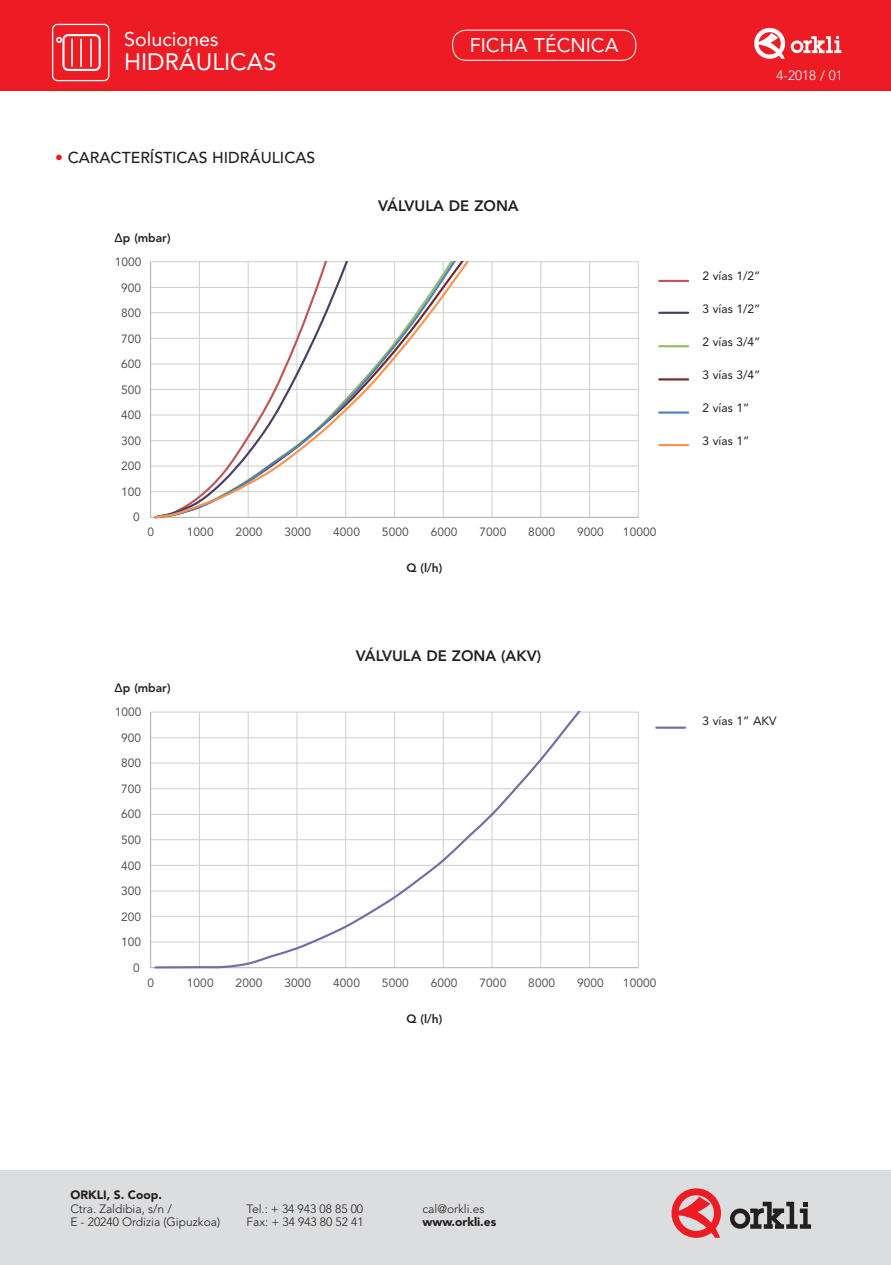
<style>
.page{position:relative;width:891px;height:1265px;background:#fff}
.page>*{position:absolute;margin:0;border:0;box-sizing:border-box;transform-origin:0 0}
.t1{font:23.55px "Avenir LT Std";color:#fff}
.t2{font:19.65px "Avenir LT Std";color:#fff}
.t3{font:500 15.75px "Avenir LT Std";color:#231f20}
.t4{font:800 15px "Avenir LT Std";color:#231f20}
.t5{font:300 13.5px "Avenir LT Std";color:#fff}
.t6{font:300 12px/13.5px "Avenir LT Std";color:#231f20}
.t7{font:12px "Avenir LT Std";color:#231f20}
.t8{font:800 12px "Avenir LT Std";color:#231f20}
.t9{font:900 12px "Avenir LT Std";color:#231f20}
.t10{font:11.85px "Avenir";letter-spacing:.01em;color:#505455}
.s1{color:#ed1c24}
</style>
<div class="page">
<hr style="left:151px;top:941px;width:487px;height:1px;background:#d0d2d1">
<hr style="left:151px;top:915px;width:487px;height:1px;background:#d0d2d1">
<hr style="left:151px;top:890px;width:487px;height:1px;background:#d0d2d1">
<hr style="left:151px;top:864px;width:487px;height:1px;background:#d0d2d1">
<hr style="left:151px;top:839px;width:487px;height:1px;background:#d0d2d1">
<hr style="left:151px;top:813px;width:487px;height:1px;background:#d0d2d1">
<hr style="left:151px;top:788px;width:487px;height:1px;background:#d0d2d1">
<hr style="left:151px;top:762px;width:487px;height:1px;background:#d0d2d1">
<hr style="left:151px;top:737px;width:487px;height:1px;background:#d0d2d1">
<hr style="left:151px;top:711px;width:487px;height:1px;background:#d0d2d1">
<hr style="left:638px;top:712px;width:1px;height:255px;background:#d0d2d1">
<hr style="left:150px;top:712px;width:1px;height:255px;background:#b3b5b5">
<hr style="left:151px;top:966px;width:487px;height:2px;background:#b3b5b5">
<svg style="left:153px;top:711px;width:440px;height:257px"></svg>
<hr style="left:656px;top:726px;width:29px;height:2px;background:#7b68a5">
<div style="left:0;top:0;width:891px;height:90px;background:#ed1c24"></div>
<div style="left:0;top:1170px;width:891px;height:94px;background:#dcddde"></div>
<svg style="left:754px;top:28px;width:31px;height:31px"></svg>
<svg style="left:791px;top:36px;width:50px;height:17px"></svg>
<svg style="left:671px;top:1188px;width:50px;height:49px"></svg>
<svg style="left:730px;top:1201px;width:81px;height:27px"></svg>
<svg style="left:52px;top:24px;width:57px;height:57px"></svg>
<div style="left:452px;top:30px;width:184px;height:30px;border:1px solid #fff;border-radius:14px"></div>
<hr style="left:151px;top:491px;width:487px;height:1px;background:#d0d2d1">
<hr style="left:151px;top:465px;width:487px;height:1px;background:#d0d2d1">
<hr style="left:151px;top:440px;width:487px;height:1px;background:#d0d2d1">
<hr style="left:151px;top:414px;width:487px;height:1px;background:#d0d2d1">
<hr style="left:151px;top:389px;width:487px;height:1px;background:#d0d2d1">
<hr style="left:151px;top:363px;width:487px;height:1px;background:#d0d2d1">
<hr style="left:151px;top:338px;width:487px;height:1px;background:#d0d2d1">
<hr style="left:151px;top:312px;width:487px;height:1px;background:#d0d2d1">
<hr style="left:151px;top:287px;width:487px;height:1px;background:#d0d2d1">
<hr style="left:151px;top:261px;width:487px;height:1px;background:#d0d2d1">
<hr style="left:491px;top:262px;width:2px;height:255px;background:#d0d2d1">
<hr style="left:540px;top:262px;width:1px;height:255px;background:#d0d2d1">
<hr style="left:589px;top:262px;width:1px;height:255px;background:#d0d2d1">
<hr style="left:638px;top:262px;width:1px;height:255px;background:#d0d2d1">
<hr style="left:150px;top:262px;width:1px;height:255px;background:#b3b5b5">
<hr style="left:151px;top:516px;width:487px;height:2px;background:#b3b5b5">
<svg style="left:153px;top:261px;width:318px;height:257px"></svg>
<hr style="left:659px;top:280px;width:29px;height:2px;background:#bd5654">
<hr style="left:659px;top:311px;width:29px;height:3px;background:#4a3e65">
<hr style="left:659px;top:345px;width:29px;height:2px;background:#93bc65">
<hr style="left:659px;top:378px;width:29px;height:2px;background:#70292c">
<hr style="left:659px;top:411px;width:29px;height:2px;background:#4d82bc">
<hr style="left:659px;top:444px;width:29px;height:2px;background:#f79550">
<h2 class="t2" style="left:124px;top:30px;width:96px">Soluciones</h2>
<h1 class="t1" style="left:124px;top:50px;width:154px">HIDRÁULICAS</h1>
<h3 class="t3" style="left:55px;top:149px;width:262px"><span class="s1">•</span> CARACTERÍSTICAS HIDRÁULICAS</h3>
<p class="t8" style="left:115px;top:231px;width:57px">Δp (mbar)</p>
<p class="t10" style="left:115px;top:257px;width:28px">1000</p>
<p class="t10" style="left:121px;top:282px;width:22px">900</p>
<p class="t10" style="left:121px;top:308px;width:22px">800</p>
<p class="t10" style="left:121px;top:333px;width:22px">700</p>
<p class="t10" style="left:121px;top:359px;width:22px">600</p>
<p class="t10" style="left:121px;top:384px;width:22px">500</p>
<p class="t10" style="left:121px;top:410px;width:22px">400</p>
<p class="t10" style="left:121px;top:436px;width:22px">300</p>
<p class="t10" style="left:121px;top:461px;width:22px">200</p>
<p class="t10" style="left:121px;top:487px;width:22px">100</p>
<p class="t10" style="left:133px;top:512px;width:8px">0</p>
<h2 class="t2" style="left:470px;top:36px;width:150px">FICHA TÉCNICA</h2>
<p class="t4" style="left:378px;top:199px;width:142px">VÁLVULA DE ZONA</p>
<p class="t10" style="left:147px;top:527px;width:8px">0</p>
<p class="t10" style="left:187px;top:527px;width:28px">1000</p>
<p class="t10" style="left:236px;top:527px;width:28px">2000</p>
<p class="t10" style="left:284px;top:527px;width:28px">3000</p>
<p class="t10" style="left:333px;top:527px;width:28px">4000</p>
<p class="t10" style="left:382px;top:527px;width:28px">5000</p>
<p class="t10" style="left:431px;top:527px;width:28px">6000</p>
<p class="t10" style="left:479px;top:527px;width:28px">7000</p>
<p class="t10" style="left:528px;top:527px;width:28px">8000</p>
<p class="t10" style="left:577px;top:527px;width:28px">9000</p>
<p class="t10" style="left:623px;top:527px;width:35px">10000</p>
<p class="t8" style="left:406px;top:562px;width:37px">Q (l/h)</p>
<p class="t8" style="left:115px;top:681px;width:57px">Δp (mbar)</p>
<p class="t10" style="left:115px;top:707px;width:28px">1000</p>
<p class="t10" style="left:121px;top:732px;width:22px">900</p>
<p class="t10" style="left:121px;top:758px;width:22px">800</p>
<p class="t10" style="left:121px;top:783px;width:22px">700</p>
<p class="t10" style="left:121px;top:809px;width:22px">600</p>
<p class="t10" style="left:121px;top:834px;width:22px">500</p>
<p class="t10" style="left:121px;top:860px;width:22px">400</p>
<p class="t10" style="left:121px;top:886px;width:22px">300</p>
<p class="t10" style="left:121px;top:911px;width:22px">200</p>
<p class="t10" style="left:121px;top:937px;width:22px">100</p>
<p class="t10" style="left:133px;top:962px;width:8px">0</p>
<p class="t4" style="left:356px;top:649px;width:187px">VÁLVULA DE ZONA (AKV)</p>
<p class="t10" style="left:147px;top:977px;width:8px">0</p>
<p class="t10" style="left:187px;top:977px;width:28px">1000</p>
<p class="t10" style="left:236px;top:977px;width:28px">2000</p>
<p class="t10" style="left:284px;top:977px;width:28px">3000</p>
<p class="t10" style="left:333px;top:977px;width:28px">4000</p>
<p class="t10" style="left:382px;top:977px;width:28px">5000</p>
<p class="t10" style="left:431px;top:977px;width:28px">6000</p>
<p class="t10" style="left:479px;top:977px;width:28px">7000</p>
<p class="t10" style="left:528px;top:977px;width:28px">8000</p>
<p class="t10" style="left:577px;top:977px;width:28px">9000</p>
<p class="t10" style="left:623px;top:977px;width:35px">10000</p>
<p class="t8" style="left:406px;top:1012px;width:37px">Q (l/h)</p>
<p class="t5" style="left:777px;top:68px;width:68px">4-2018 / 01</p>
<p class="t7" style="left:702px;top:269px;width:60px">2 vías 1/2”</p>
<p class="t7" style="left:702px;top:302px;width:60px">3 vías 1/2”</p>
<p class="t7" style="left:702px;top:335px;width:60px">2 vías 3/4”</p>
<p class="t7" style="left:702px;top:368px;width:60px">3 vías 3/4”</p>
<p class="t7" style="left:702px;top:401px;width:48px">2 vías 1”</p>
<p class="t7" style="left:702px;top:434px;width:48px">3 vías 1”</p>
<p class="t7" style="left:702px;top:715px;width:75px">3 vías 1” AKV</p>
<p class="t9" style="left:70px;top:1189px;width:93px">ORKLI, S. Coop.</p>
<p class="t6" style="left:70px;top:1202px;width:151px">Ctra. Zaldibia, s/n /<br>E - 20240 Ordizia (Gipuzkoa)</p>
<p class="t6" style="left:246px;top:1202px;width:119px">Tel.: + 34 943 08 85 00<br>Fax: + 34 943 80 52 41</p>
<p class="t6" style="left:422px;top:1202px;width:64px">cal@orkli.es</p>
<p class="t9" style="left:422px;top:1216px;width:75px">www.orkli.es</p>
</div>
